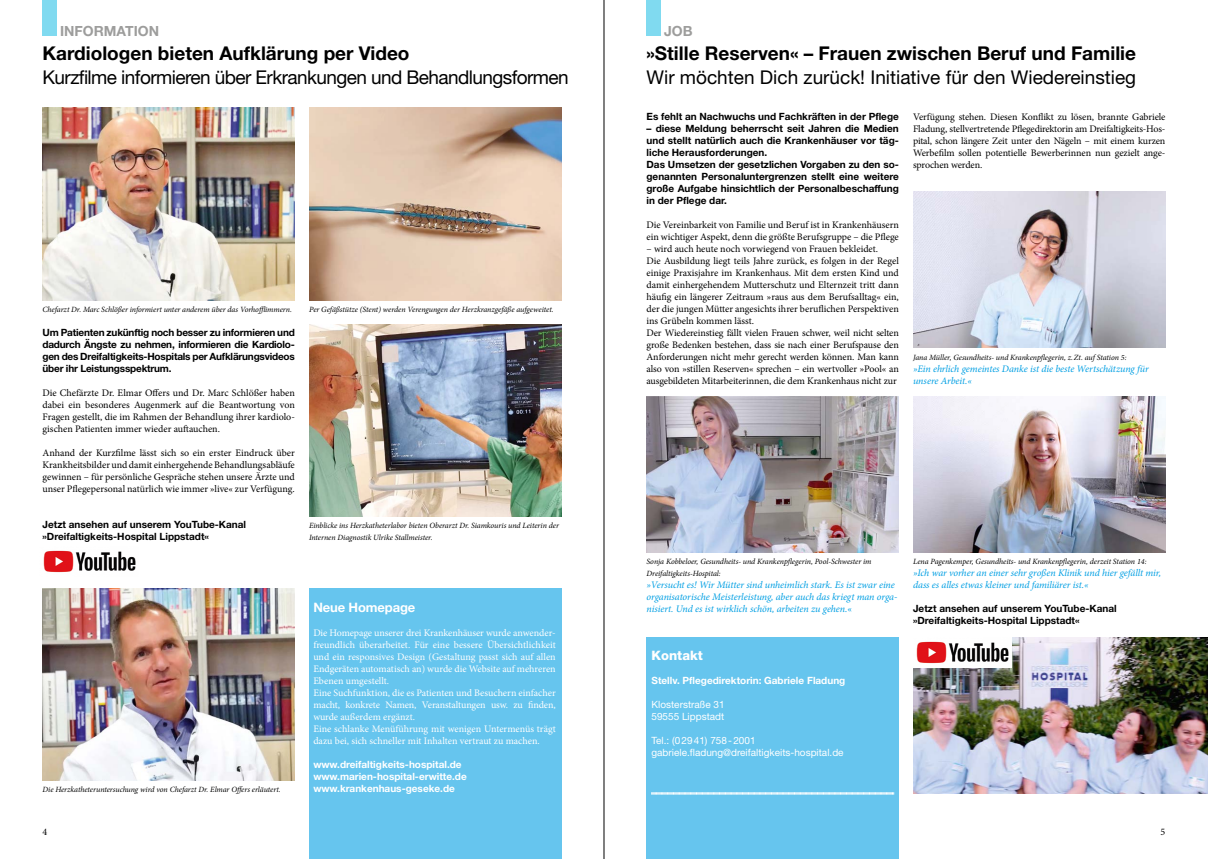
<style>
.page{position:relative;width:1208px;height:859px;background:#fff}
.page>*{position:absolute;margin:0;border:0;box-sizing:border-box;transform-origin:0 0}
.t1{font:700 19px "Helvetica Neue";color:#000}
.t2{font:19px "Helvetica Neue";letter-spacing:-.03em;color:#000}
.t3{font:19px "Helvetica Neue";color:#000}
.t4{font:700 14px "Helvetica Neue";color:#9d9d9c}
.t5{font:700 13px "Helvetica Neue";letter-spacing:-.01em;color:#fff}
.t6{font:800 13px "Helvetica Neue";color:#fff}
.t7{font:10px/12px "Minion Pro";letter-spacing:-.005em;color:#000;text-align:justify}
.t8{font:700 10px/12px "Helvetica Neue";color:#000}
.t9{font:10px/12px "Minion Pro";letter-spacing:-.005em;color:#fff}
.t10{font:italic 10px/12px "Minion Pro";letter-spacing:-.01em;color:#009fe3}
.t11{font:700 10px/12px "Helvetica Neue";color:#fff}
.t12{font:10px/12px "Helvetica Neue";color:#fff}
.t13{font:italic 8px/12px "Minion Pro";letter-spacing:-.005em;color:#000}
.s1{font-style:normal}
</style>
<div class="page">
<img style="left:43px;top:108px;width:252px;height:192px">
<img style="left:309px;top:324px;width:252px;height:192px">
<img style="left:42px;top:588px;width:253px;height:192px">
<img style="left:43px;top:550px;width:93px;height:23px">
<div style="left:309px;top:588px;width:252px;height:271px;background:#66c5ee"></div>
<img style="left:309px;top:108px;width:252px;height:192px">
<div style="left:646px;top:637px;width:253px;height:222px;background:#66c5ee"></div>
<img style="left:913px;top:637px;width:295px;height:156px">
<img style="left:913px;top:396px;width:252px;height:156px">
<img style="left:646px;top:396px;width:253px;height:156px">
<img style="left:913px;top:192px;width:252px;height:156px">
<svg style="left:651px;top:792px;width:243px;height:3px"></svg>
<div style="left:43px;top:0;width:14px;height:36px;background:#80daf0"></div>
<div style="left:646px;top:0;width:14px;height:36px;background:#80daf0"></div>
<img style="left:913px;top:637px;width:98px;height:30px">
<hr style="left:604px;top:0;width:1px;height:859px;background:#000">
<h2 class="t4" style="left:60px;top:22px;width:101px">INFORMATION</h2>
<h2 class="t4" style="left:664px;top:22px;width:30px">JOB</h2>
<h1 class="t1" style="left:43px;top:41px;width:368px">Kardiologen bieten Aufklärung per Video</h1>
<h1 class="t2" style="left:43px;top:66px;width:528px">Kurzfilme informieren über Erkrankungen und Behandlungsformen</h1>
<p class="t13" style="left:43px;top:303px;width:251px">Chefarzt Dr. Marc Schlößer informiert unter anderem über das Vorhofflimmern.</p>
<p class="t8" style="left:43px;top:326px;width:254px;text-align:justify">Um Patienten zukünftig noch besser zu informieren und dadurch Ängste zu nehmen, informieren die Kardiolo&shy;gen des Dreifaltigkeits-Hospitals per Aufklärungsvideos über ihr Leistungsspektrum.</p>
<p class="t7" style="left:43px;top:387px;width:254px">Die Chefärzte Dr. Elmar Offers und Dr. Marc Schlößer haben dabei ein besonderes Augenmerk auf die Beantwortung von Fragen gestellt, die im Rahmen der Behandlung ihrer kardiolo&shy;gischen Patienten immer wieder auftauchen.</p>
<p class="t7" style="left:43px;top:447px;width:254px">Anhand der Kurzfilme lässt sich so ein erster Eindruck über Krankheitsbilder und damit einhergehende Behandlungsabläufe gewinnen – für persönliche Gespräche stehen unsere Ärzte und unser Pflegepersonal natürlich wie immer »live« zur Verfügung.</p>
<p class="t8" style="left:43px;top:518px;width:205px">Jetzt ansehen auf unserem YouTube-Kanal »Dreifaltigkeits-Hospital Lippstadt«</p>
<p class="t13" style="left:309px;top:303px;width:246px">Per Gefäßstütze (Stent) werden Verengungen der Herzkranzgefäße aufgeweitet.</p>
<p class="t13" style="left:309px;top:519px;width:251px">Einblicke ins Herzkatheterlabor bieten Oberarzt Dr. Siamkouris und Leiterin der<br>Internen Diagnostik Ulrike Stallmeister.</p>
<p class="t13" style="left:43px;top:783px;width:240px">Die Herzkatheteruntersuchung wird von Chefarzt Dr. Elmar Offers erläutert.</p>
<h3 class="t5" style="left:313px;top:599px;width:103px">Neue Homepage</h3>
<p class="t9" style="left:313px;top:627px;width:244px">Die Homepage unserer drei Krankenhäuser wurde anwender&shy;freundlich überarbeitet. Für eine bessere Übersichtlichkeit und ein responsives Design (Gestaltung passt sich auf allen Endgeräten automatisch an) wurde die Website auf mehreren Ebenen umgestellt.<br>Eine Suchfunktion, die es Patienten und Besuchern einfacher macht, konkrete Namen, Veranstaltungen usw. zu finden, wurde außerdem ergänzt.<br>Eine schlanke Menüführung mit wenigen Untermenüs trägt dazu bei, sich schneller mit Inhalten vertraut zu machen.</p>
<p class="t11" style="left:313px;top:758px;width:155px">www.dreifaltigkeits-hospital.de www.marien-hospital-erwitte.de www.krankenhaus-geseke.de</p>
<h1 class="t1" style="left:646px;top:41px;width:491px">»Stille Reserven« – Frauen zwischen Beruf und Familie</h1>
<h1 class="t3" style="left:646px;top:66px;width:491px">Wir möchten Dich zurück! Initiative für den Wiedereinstieg</h1>
<p class="t8" style="left:646px;top:110px;width:254px">Es fehlt an Nachwuchs und Fachkräften in der Pflege</p>
<p class="t8" style="left:646px;top:122px;width:254px">– diese Meldung beherrscht seit Jahren die Medien und stellt natürlich auch die Krankenhäuser vor täg&shy;liche Herausforderungen.<br>Das Umsetzen der gesetzlichen Vorgaben zu den so&shy;genannten Personaluntergrenzen stellt eine weitere große Aufgabe hinsichtlich der Personalbeschaffung in der Pflege dar.</p>
<p class="t7" style="left:646px;top:219px;width:254px">Die Vereinbarkeit von Familie und Beruf ist in Krankenhäusern ein wichtiger Aspekt, denn die größte Berufsgruppe – die Pflege</p>
<p class="t7" style="left:646px;top:243px;width:254px;text-align:left">– wird auch heute noch vorwiegend von Frauen bekleidet.<br>Die Ausbildung liegt teils Jahre zurück, es folgen in der Regel einige Praxisjahre im Krankenhaus. Mit dem ersten Kind und damit einhergehendem Mutterschutz und Elternzeit tritt dann häufig ein längerer Zeitraum »raus aus dem Berufsalltag« ein, der die jungen Mütter angesichts ihrer beruflichen Perspektiven ins Grübeln kommen lässt.<br>Der Wiedereinstieg fällt vielen Frauen schwer, weil nicht selten große Bedenken bestehen, dass sie nach einer Berufspause den Anforderungen nicht mehr gerecht werden können. Man kann also von »stillen Reserven« sprechen – ein wertvoller »Pool« an ausgebildeten Mitarbeiterinnen, die dem Krankenhaus nicht zur</p>
<p class="t7" style="left:913px;top:111px;width:254px">Verfügung stehen. Diesen Konflikt zu lösen, brannte Gabriele Fladung, stellvertretende Pflegedirektorin am Dreifaltigkeits-Hos&shy;pital, schon längere Zeit unter den Nägeln – mit einem kurzen Werbefilm sollen potentielle Bewerberinnen nun gezielt ange&shy;sprochen werden.</p>
<p class="t13" style="left:913px;top:351px;width:215px">Jana Müller, Gesundheits- und Krankenpflegerin, z.Zt. auf Station 5:</p>
<p class="t10" style="left:913px;top:363px;width:237px">»Ein ehrlich gemeintes Danke ist die beste Wertschätzung für unsere Arbeit.«</p>
<p class="t13" style="left:646px;top:555px;width:226px">Sonja Kobbeloer, Gesundheits- und Krankenpflegerin, Pool-Schwester im<br>Dreifaltigkeits-Hospital:</p>
<p class="t10" style="left:646px;top:579px;width:252px">»Versucht es! Wir Mütter sind unheimlich stark. Es ist zwar eine organisatorische Meisterleistung, aber auch das kriegt man orga&shy;nisiert. Und es ist wirklich schön, arbeiten zu gehen.<span class="s1">«</span></p>
<h3 class="t6" style="left:651px;top:648px;width:53px">Kontakt</h3>
<p class="t11" style="left:651px;top:674px;width:195px">Stellv. Pflegedirektorin: Gabriele Fladung</p>
<p class="t12" style="left:651px;top:698px;width:75px">Klosterstraße 31<br>59555 Lippstadt</p>
<p class="t12" style="left:651px;top:734px;width:194px">Tel.: (02941) 758-2001 gabriele.fladung@dreifaltigkeits-hospital.de</p>
<p class="t13" style="left:913px;top:555px;width:235px">Lena Pagenkemper, Gesundheits- und Krankenpflegerin, derzeit Station 14:</p>
<p class="t10" style="left:913px;top:567px;width:249px">»Ich war vorher an einer sehr großen Klinik und hier gefällt mir, dass es alles etwas kleiner und familiärer ist.«</p>
<p class="t8" style="left:913px;top:602px;width:205px">Jetzt ansehen auf unserem YouTube-Kanal »Dreifaltigkeits-Hospital Lippstadt«</p>
<p class="t7" style="left:43px;top:826px;width:6px">4</p>
<p class="t7" style="left:1160px;top:826px;width:6px">5</p>
</div>
